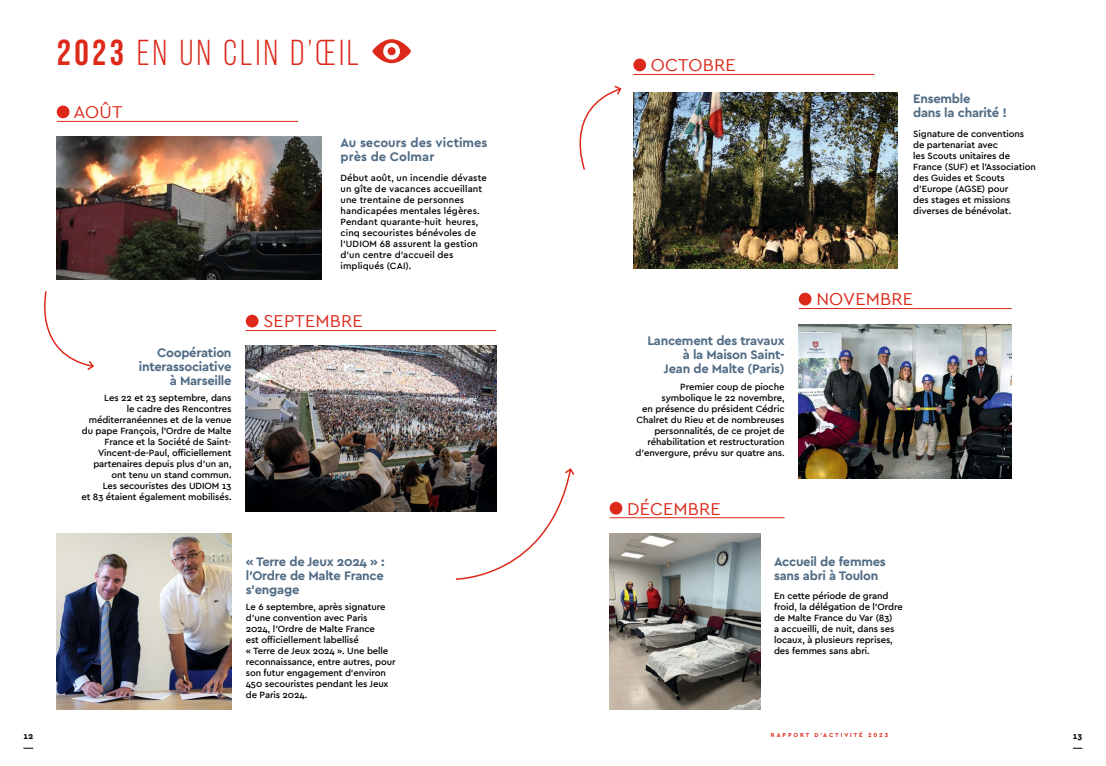
<style>
.page{position:relative;width:1106px;height:766px;background:#fff}
.page>*{position:absolute;margin:0;border:0;box-sizing:border-box;transform-origin:0 0}
.t1{font:36px "Bebas Neue";letter-spacing:.09em;color:#dc291a}
.t2{font:18px "Cera";letter-spacing:.01em;color:#dc291a}
.t3{font:700 13px/14px "Cera";letter-spacing:-.02em;color:#516c85}
.t4{font:700 13px/14px "Cera";color:#516c85}
.t5{font:500 9.5px/11px "Cera";letter-spacing:-.01em;color:#000}
.t6{font:500 9.5px/11px "Cera";letter-spacing:.01em;color:#000}
.t7{font:700 9px "Cera";color:#000}
.t8{font:700 6px "Cera";letter-spacing:.32em;color:#dc291a}
.s1{font-style:inherit}
</style>
<div class="page">
<img style="left:633px;top:93px;width:264px;height:176px">
<img style="left:798px;top:324px;width:213px;height:154px">
<img style="left:610px;top:533px;width:151px;height:176px">
<img style="left:56px;top:533px;width:175px;height:176px">
<hr style="left:609px;top:517px;width:175px;height:1px;background:#dc291a">
<div style="left:609px;top:501px;width:13px;height:13px;background:#dc291a;border-radius:50%"></div>
<hr style="left:633px;top:74px;width:241px;height:1px;background:#dc291a">
<div style="left:633px;top:59px;width:13px;height:12px;background:#dc291a;border-radius:50%"></div>
<hr style="left:798px;top:308px;width:213px;height:1px;background:#dc291a">
<div style="left:798px;top:292px;width:13px;height:13px;background:#dc291a;border-radius:50%"></div>
<hr style="left:57px;top:121px;width:241px;height:1px;background:#dc291a">
<div style="left:57px;top:105px;width:12px;height:13px;background:#dc291a;border-radius:50%"></div>
<hr style="left:246px;top:330px;width:250px;height:1px;background:#dc291a">
<div style="left:246px;top:314px;width:12px;height:13px;background:#dc291a;border-radius:50%"></div>
<img style="left:57px;top:137px;width:264px;height:143px">
<svg style="left:43px;top:291px;width:51px;height:80px"></svg>
<svg style="left:579px;top:85px;width:43px;height:85px"></svg>
<svg style="left:454px;top:467px;width:121px;height:113px"></svg>
<img style="left:246px;top:346px;width:250px;height:165px">
<svg style="left:372px;top:39px;width:39px;height:24px"></svg>
<h1 class="t1" style="left:57px;top:33px;width:304px"><span class="s1">2023</span> EN UN CLIN D’ŒIL</h1>
<h2 class="t2" style="left:73px;top:100px;width:51px">AOÛT</h2>
<h3 class="t3" style="left:139px;top:344px;width:94px;text-align:right">Coopération interassociative à Marseille</h3>
<p class="t5" style="left:81px;top:392px;width:152px;text-align:right">Les 22 et 23 septembre, dans<br>le cadre des Rencontres méditerranéennes et de la venue du pape François, l’Ordre de Malte<br>France et la Société de Saint-<br>Vincent-de-Paul, officiellement partenaires depuis plus d’un an, ont tenu un stand commun.<br>Les secouristes des UDIOM 13<br>et 83 étaient également mobilisés.</p>
<h3 class="t4" style="left:340px;top:135px;width:148px">Au secours des victimes près de Colmar</h3>
<p class="t6" style="left:340px;top:172px;width:148px">Début août, un incendie dévaste un gîte de vacances accueillant une trentaine de personnes handicapées mentales légères.<br>Pendant quarante-huit heures, cinq secouristes bénévoles de l’UDIOM 68 assurent la gestion d’un centre d’accueil des impliqués (CAI).</p>
<h2 class="t2" style="left:263px;top:309px;width:101px">SEPTEMBRE</h2>
<h3 class="t3" style="left:246px;top:553px;width:140px;text-align:justify">« Terre de Jeux 2024 » : l’Ordre de Malte France s’engage</h3>
<p class="t5" style="left:246px;top:601px;width:151px">Le 6 septembre, après signature d’une convention avec Paris<br>2024, l’Ordre de Malte France<br>est officiellement labellisé<br>« Terre de Jeux 2024 ». Une belle reconnaissance, entre autres, pour son futur engagement d’environ<br>450 secouristes pendant les Jeux de Paris 2024.</p>
<h2 class="t2" style="left:651px;top:53px;width:86px">OCTOBRE</h2>
<h3 class="t3" style="left:647px;top:333px;width:139px;text-align:right">Lancement des travaux à la Maison Saint-<br>Jean de Malte (Paris)</h3>
<p class="t5" style="left:635px;top:381px;width:150px;text-align:right">Premier coup de pioche symbolique le 22 novembre,<br>en présence du président Cédric<br>Chalret du Rieu et de nombreuses personnalités, de ce projet de réhabilitation et restructuration d’envergure, prévu sur quatre ans.</p>
<h2 class="t2" style="left:627px;top:496px;width:95px">DÉCEMBRE</h2>
<h3 class="t3" style="left:913px;top:91px;width:95px">Ensemble<br>dans la charité !</h3>
<p class="t5" style="left:913px;top:128px;width:124px">Signature de conventions de partenariat avec<br>les Scouts unitaires de<br>France (SUF) et l’Association des Guides et Scouts d’Europe (AGSE) pour<br>des stages et missions diverses de bénévolat.</p>
<h2 class="t2" style="left:816px;top:287px;width:98px">NOVEMBRE</h2>
<h3 class="t3" style="left:774px;top:553px;width:113px">Accueil de femmes sans abri à Toulon</h3>
<p class="t5" style="left:774px;top:590px;width:130px">En cette période de grand froid, la délégation de l’Ordre de Malte France du Var (83)<br>a accueilli, de nuit, dans ses locaux, à plusieurs reprises, des femmes sans abri.</p>
<p class="t8" style="left:771px;top:730px;width:119px">RAPPORT D’ACTIVITÉ 2023</p>
<p class="t7" style="left:23px;top:730px;width:11px">12</p>
<p class="t7" style="left:1072px;top:730px;width:11px">13</p>
</div>
